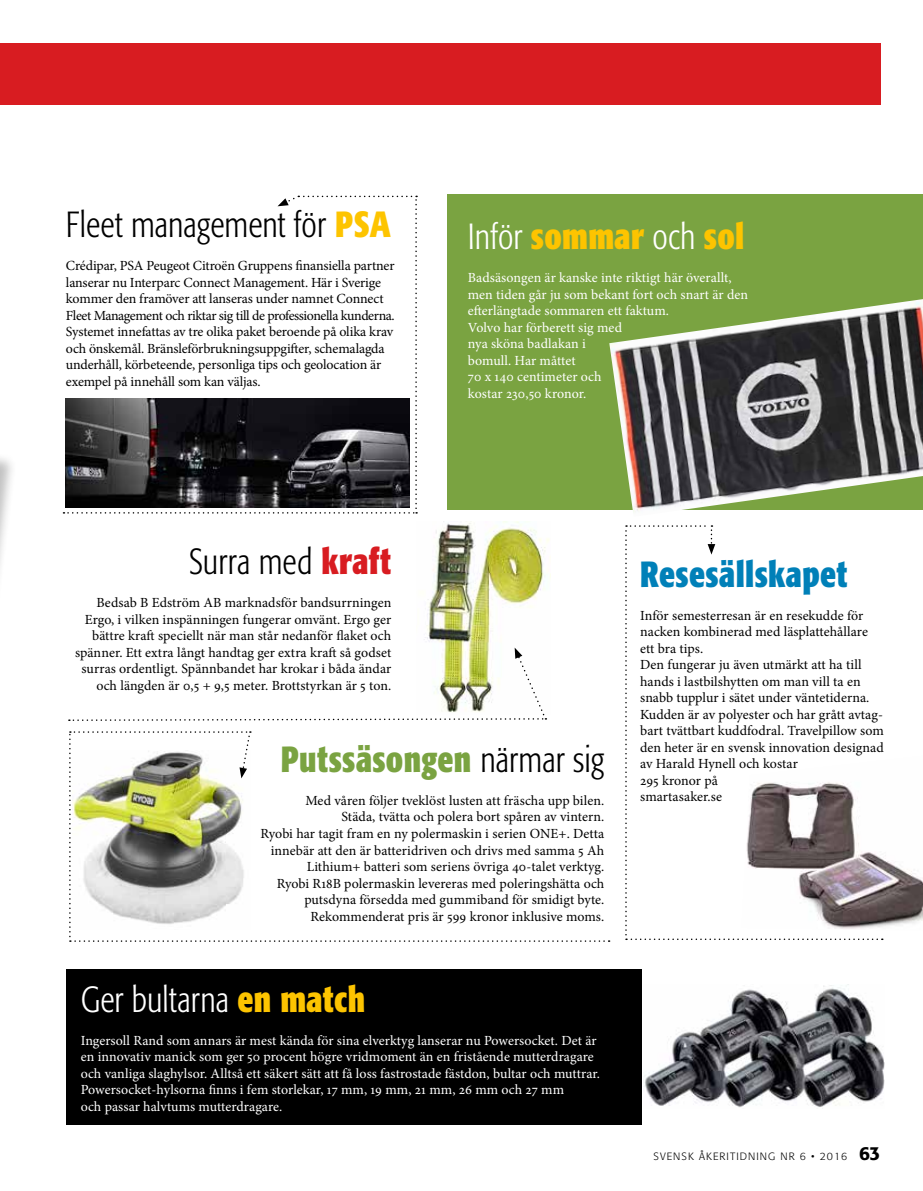
<style>
.page{position:relative;width:923px;height:1191px;background:#fff}
.page>*{position:absolute;margin:0;border:0;box-sizing:border-box;transform-origin:0 0}
.t1{font:300 36px "Formata OT Condenced";color:#000;scale:.93 1}
.t2{font:700 36px "Formata OT Condenced";letter-spacing:.01em;color:#7aa341;scale:.93 1}
.t3{font:300 36px "Formata OT Condenced";letter-spacing:.005em;color:#fff;scale:.93 1}
.t4{font:700 36px "Formata OT Condenced";letter-spacing:.005em;color:#fdc400;scale:.93 1}
.t5{font:700 36px "Formata OT Condenced";letter-spacing:.01em;color:#0080b8;scale:.93 1}
.t6{font:13.95px/16.5px "Minion Pro";color:#000;text-align:right}
.t7{font:13.95px/16.5px "Minion Pro";color:#fff}
.t8{font:300 10.5px "Formata OT";letter-spacing:.1em;color:#000}
.s1{font-weight:700;color:#fdc400}
.s2{font-weight:300;color:#fff}
.s3{font-weight:700;color:#d81c21}
.s4{font-weight:300;color:#000}
.s5{font-weight:500;font-size:18.75px}
</style>
<div class="page">
<div style="left:447px;top:194px;width:476px;height:315px;background:#7aa341"></div>
<div style="left:0;top:43px;width:880px;height:61px;background:#d81c21"></div>
<svg style="left:625px;top:525px;width:257px;height:415px"></svg>
<div style="left:67px;top:969px;width:575px;height:156px;background:#000"></div>
<img style="left:643px;top:984px;width:241px;height:124px">
<img style="left:741px;top:756px;width:182px;height:174px">
<div style="left:0;top:424px;width:17px;height:187px;background:#000;opacity:.25"></div>
<svg style="left:63px;top:196px;width:354px;height:317px"></svg>
<img style="left:609px;top:299px;width:314px;height:213px">
<img style="left:424px;top:522px;width:126px;height:125px">
<svg style="left:69px;top:647px;width:477px;height:74px"></svg>
<svg style="left:69px;top:731px;width:540px;height:211px"></svg>
<h1 class="t1" style="left:66px;top:204px;width:350px">Fleet management för <span class="s1">PSA</span></h1>
<p class="t6" style="left:66px;top:257px;width:330px;text-align:left">Crédipar, PSA Peugeot Citroën Gruppens finansiella partner lanserar nu Interparc Connect Management. Här i Sverige kommer den framöver att lanseras under namnet Connect Fleet Management och riktar sig till de professionella kunderna.<br>Systemet innefattas av tre olika paket beroende på olika krav och önskemål. Bränsleförbrukningsuppgifter, schemalagda underhåll, körbeteende, personliga tips och geolocation är exempel på innehåll som kan väljas.</p>
<h1 class="t4" style="left:468px;top:214px;width:298px"><span class="s2">Inför</span> sommar <span class="s2">och</span> sol</h1>
<p class="t7" style="left:468px;top:269px;width:282px">Badsäsongen är kanske inte riktigt här överallt, men tiden går ju som bekant fort och snart är den efterlängtade sommaren ett faktum.<br>Volvo har förberett sig med<br>nya sköna badlakan i<br>bomull. Har måttet<br>70 x 140 centimeter och<br>kostar 230,50 kronor.</p>
<h1 class="t1" style="left:189px;top:541px;width:219px">Surra med <span class="s3">kraft</span></h1>
<p class="t6" style="left:75px;top:594px;width:318px">Bedsab B Edström AB marknadsför bandsurrningen Ergo, i vilken inspänningen fungerar omvänt. Ergo ger bättre kraft speciellt när man står nedanför flaket och spänner. Ett extra långt handtag ger extra kraft så godset surras ordentligt. Spännbandet har krokar i båda ändar och längden är 0,5 + 9,5 meter. Brottstyrkan är 5 ton.</p>
<h1 class="t2" style="left:281px;top:737px;width:349px">Putssäsongen <span class="s4">närmar sig</span></h1>
<p class="t6" style="left:260px;top:792px;width:345px">Med våren följer tveklöst lusten att fräscha upp bilen.<br>Städa, tvätta och polera bort spåren av vintern.<br>Ryobi har tagit fram en ny polermaskin i serien ONE+. Detta innebär att den är batteridriven och drivs med samma 5 Ah Lithium+ batteri som seriens övriga 40-talet verktyg.<br>Ryobi R18B polermaskin levereras med poleringshätta och putsdyna försedda med gummiband för smidigt byte.<br>Rekommenderat pris är 599 kronor inklusive moms.</p>
<h1 class="t3" style="left:81px;top:978px;width:307px">Ger bultarna <span class="s1">en match</span></h1>
<p class="t7" style="left:81px;top:1032px;width:521px">Ingersoll Rand som annars är mest kända för sina elverktyg lanserar nu Powersocket. Det är en innovativ manick som ger 50 procent högre vridmoment än en fristående mutterdragare och vanliga slaghylsor. Alltså ett säkert sätt att få loss fastrostade fästdon, bultar och muttrar.<br>Powersocket-hylsorna finns i fem storlekar, 17 mm, 19 mm, 21 mm, 26 mm och 27 mm<br>och passar halvtums mutterdragare.</p>
<h1 class="t5" style="left:640px;top:552px;width:225px">Resesällskapet</h1>
<p class="t6" style="left:640px;top:607px;width:245px;text-align:left">Inför semesterresan är en resekudde för nacken kombinerad med läsplattehållare ett bra tips.<br>Den fungerar ju även utmärkt att ha till hands i lastbilshytten om man vill ta en snabb tupplur i sätet under väntetiderna.<br>Kudden är av polyester och har grått avtag&shy;bart tvättbart kuddfodral. Travelpillow som den heter är en svensk innovation designad av Harald Hynell och kostar<br>295 kronor på<br>smartasaker.se</p>
<p class="t8" style="left:653px;top:1150px;width:228px">SVENSK ÅKERITIDNING NR 6 • 2016 <span class="s5">63</span></p>
</div>
